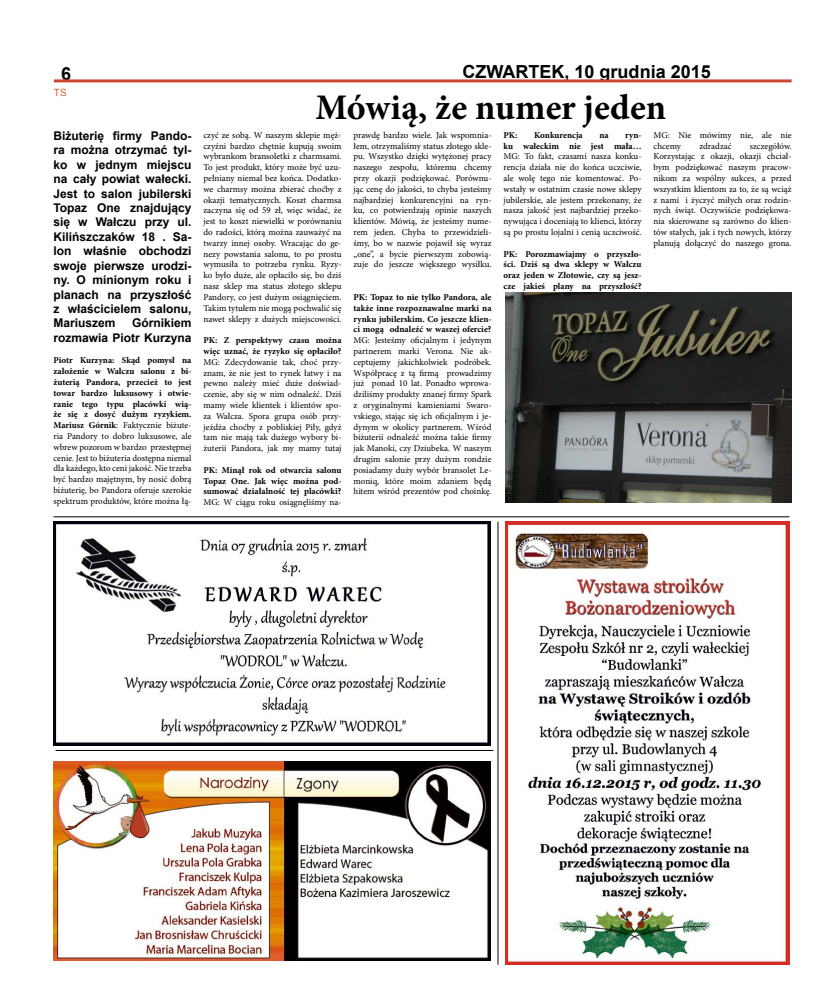
<style>
.page{position:relative;width:820px;height:993px;background:#fff}
.page>*{position:absolute;margin:0;border:0;box-sizing:border-box;transform-origin:0 0}
.t1{font:700 36px "Minion Pro";color:#000}
.t2{font:700 18px "Arial";color:#000}
.t3{font:700 12px/14.4px "Arial";color:#000;text-align:justify}
.t4{font:10px "Arial";color:#d36130}
.t5{font:9px/10.8px "Minion Pro";color:#000;text-align:justify}
.t6{font:700 9px/10.8px "Minion Pro";color:#000;text-align:justify}
.s1{font-weight:700}
</style>
<div class="page">
<hr style="left:54px;top:79px;width:737px;height:3px;background:#d0472f">
<hr style="left:56px;top:749px;width:437px;height:1px;background:#000">
<img style="left:54px;top:761px;width:436px;height:198px">
<hr style="left:497px;top:521px;width:1px;height:443px;background:#1a0300">
<hr style="left:53px;top:516px;width:736px;height:1px;background:#000">
<img style="left:54px;top:521px;width:436px;height:224px">
<img style="left:505px;top:521px;width:284px;height:442px">
<img style="left:505px;top:292px;width:286px;height:210px">
<h2 class="t2" style="left:61px;top:61px;width:12px">6</h2>
<h2 class="t2" style="left:462px;top:59px;width:250px">CZWARTEK, 10 grudnia 2015</h2>
<p class="t4" style="left:54px;top:86px;width:14px">TS</p>
<h1 class="t1" style="left:315px;top:82px;width:352px">Mówią, że numer jeden</h1>
<p class="t3" style="left:53px;top:129px;width:139px">Biżuterię firmy Pando&shy;ra można otrzymać tyl&shy;ko w jednym miejscu na cały powiat wałecki.<br>Jest to salon jubilerski Topaz One znajdujący się w Wałczu przy ul.<br>Kilińszczaków 18 . Sa&shy;lon właśnie obchodzi swoje pierwsze urodzi&shy;ny. O minionym roku i planach na przyszłość z właścicielem salonu, Mariuszem</p>
<p class="t5" style="left:203px;top:129px;width:139px">czyć ze sobą. W naszym sklepie męż&shy;czyźni bardzo chętnie kupują swoim wybrankom bransoletki z charmsami.<br>To jest produkt, który może być uzu&shy;pełniany niemal bez końca. Dodatko&shy;we charmsy można zbierać choćby z okazji tematycznych. Koszt charmsa zaczyna się od 59 zł, więc widać, że jest to koszt niewielki w porównaniu do radości, którą można zauważyć na twarzy innej osoby. Wracając do ge&shy;nezy powstania salonu, to po prostu wymusiła to potrzeba rynku. Ryzy&shy;ko było duże, ale opłaciło się, bo dziś nasz sklep ma status złotego sklepu Pandory, co jest dużym osiągnięciem.<br>Takim tytułem nie mogą pochwalić się nawet sklepy z dużych miejscowości.</p>
<p class="t6" style="left:203px;top:334px;width:139px">PK: Z perspektywy czasu można więc uznać, że ryzyko się opłaciło?</p>
<p class="t5" style="left:203px;top:356px;width:139px">MG: Zdecydowanie tak, choć przy&shy;znam, że nie jest to rynek łatwy i na pewno należy mieć duże doświad&shy;czenie, aby się w nim odnaleźć. Dziś mamy wiele klientek i klientów spo&shy;za Wałcza. Spora grupa osób przy&shy;jeżdża choćby z pobliskiej Piły, gdyż tam nie mają tak dużego wybory bi&shy;żuterii Pandora, jak my mamy tutaj</p>
<p class="t6" style="left:203px;top:464px;width:139px">PK: Minął rok od otwarcia salonu Topaz One. Jak więc można pod&shy;sumować działalność tej placówki?</p>
<p class="t5" style="left:203px;top:497px;width:139px">MG: W ciągu roku osiągnęliśmy na-</p>
<p class="t5" style="left:353px;top:129px;width:139px">prawdę bardzo wiele. Jak wspomnia&shy;łem, otrzymaliśmy status złotego skle&shy;pu. Wszystko dzięki wytężonej pracy naszego zespołu, któremu chcemy przy okazji podziękować. Porównu&shy;jąc cenę do jakości, to chyba jesteśmy najbardziej konkurencyjni na ryn&shy;ku, co potwierdzają opinie naszych klientów. Mówią, że jesteśmy nume&shy;rem jeden. Chyba to przewidzieli&shy;śmy, bo w nazwie pojawił się wyraz „one”, a bycie pierwszym zobowią&shy;zuje do jeszcze większego wysiłku.</p>
<p class="t6" style="left:353px;top:291px;width:139px">PK: Topaz to nie tylko Pandora, ale także inne rozpoznawalne marki na rynku jubilerskim. Co jeszcze klien&shy;ci mogą odnaleźć w waszej ofercie?</p>
<p class="t5" style="left:353px;top:335px;width:139px">MG: Jesteśmy oficjalnym i jedynym partnerem marki Verona. Nie ak&shy;ceptujemy jakichkolwiek podróbek.<br>Współpracę z tą firmą prowadzimy już ponad 10 lat. Ponadto wprowa&shy;dziliśmy produkty znanej firmy Spark z oryginalnymi kamieniami Swaro&shy;vskiego, stając się ich oficjalnym i je&shy;dynym w okolicy partnerem. Wśród biżuterii odnaleźć można takie firmy jak Manoki, czy Dziubeka. W naszym drugim salonie przy dużym rondzie posiadamy duży wybór bransolet Le&shy;moniq, które moim zdaniem będą hitem wśród prezentów pod choinkę.</p>
<p class="t5" style="left:653px;top:129px;width:139px">MG: Nie mówimy nie, ale nie chcemy</p>
<p class="t6" style="left:503px;top:129px;width:15px">PK:</p>
<p class="t6" style="left:534px;top:129px;width:50px">Konkurencja</p>
<p class="t6" style="left:599px;top:129px;width:11px">na</p>
<p class="t6" style="left:503px;top:129px;width:139px;text-align:right">ryn-<br>ku wałeckim nie jest mała…</p>
<p class="t5" style="left:503px;top:151px;width:139px">MG: To fakt, czasami nasza konku&shy;rencja działa nie do końca uczciwie, ale wolę tego nie komentować. Po&shy;wstały w ostatnim czasie nowe sklepy jubilerskie, ale jestem przekonany, że nasza jakość jest najbardziej przeko&shy;nywująca i doceniają to klienci, którzy są po prostu lojalni i cenią uczciwość.</p>
<p class="t6" style="left:503px;top:248px;width:139px">PK: Porozmawiajmy o przyszło&shy;ści. Dziś są dwa sklepy w Wałczu oraz jeden w Złotowie, czy są jesz&shy;cze jakieś plany na przyszłość?</p>
<p class="t5" style="left:653px;top:140px;width:139px;text-indent:96px">szczegółów.<br>Korzystając z okazji, okazji chciał&shy;bym podziękować naszym pracow&shy;nikom za wspólny sukces, a przed wszystkim klientom za to, że są wciąż z nami i życzyć miłych oraz rodzin&shy;nych świąt. Oczywiście podziękowa&shy;nia skierowane są zarówno do klien&shy;tów stałych, jak i tych nowych, którzy planują dołączyć do naszego grona.</p>
<p class="t5" style="left:699px;top:140px;width:34px">zdradzać</p>
<h3 class="t3" style="left:53px;top:316px;width:139px;text-align:right">Górnikiem<br>rozmawia Piotr Kurzyna</h3>
<p class="t5" style="left:53px;top:355px;width:139px"><span class="s1">Piotr Kurzyna: Skąd pomysł na założenie w Wałczu salonu z bi&shy;żuterią Pandora, przecież to jest towar bardzo luksusowy i otwie&shy;ranie tego typu placówki wią&shy;że się z dosyć dużym ryzykiem.<br>Mariusz Górnik</span>: Faktycznie biżute&shy;ria Pandory to dobro luksusowe, ale wbrew pozorom w bardzo przestępnej cenie. Jest to biżuteria dostępna niemal dla każdego, kto ceni jakość. Nie trzeba być bardzo majętnym, by nosić dobrą biżuterię, bo Pandora oferuje szerokie spektrum produktów, które można łą-</p>
</div>
